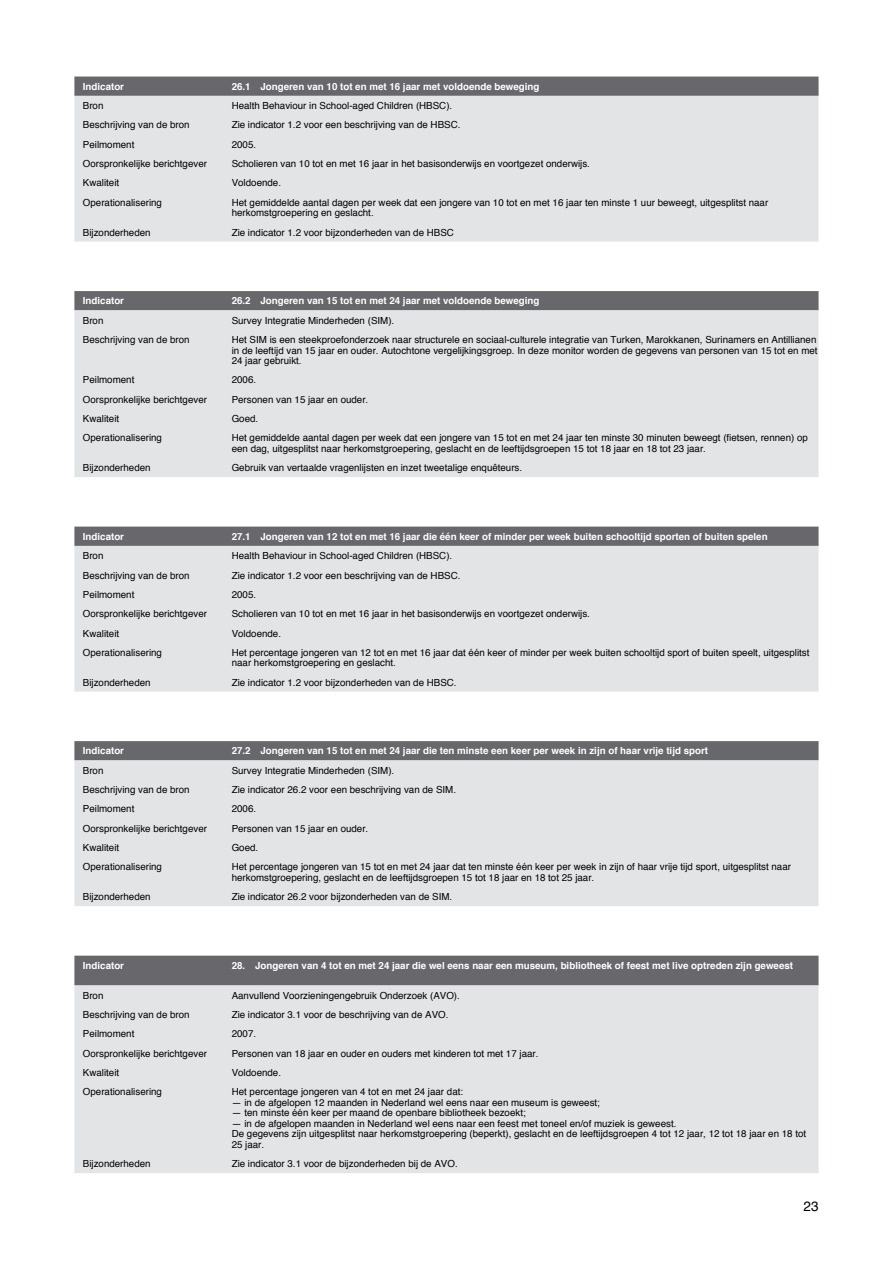
<style>
.page{position:relative;width:893px;height:1263px;background:#fff}
.page>*{position:absolute;margin:0;border:0;box-sizing:border-box;transform-origin:0 0}
.t1{font:13.5px "Helvetica";color:#000}
.t2{font:9.75px/10.5px "Helvetica";color:#000}
.t3{font:700 9.75px "Helvetica";color:#fff}
</style>
<div class="page">
<div style="left:74px;top:77px;width:745px;height:19px;background:#68676c"></div>
<div style="left:74px;top:96px;width:745px;height:146px;background:#e3e4e6"></div>
<div style="left:74px;top:291px;width:745px;height:19px;background:#68676c"></div>
<div style="left:74px;top:310px;width:745px;height:167px;background:#e3e4e6"></div>
<div style="left:74px;top:527px;width:745px;height:19px;background:#68676c"></div>
<div style="left:74px;top:546px;width:745px;height:146px;background:#e3e4e6"></div>
<div style="left:74px;top:741px;width:745px;height:19px;background:#68676c"></div>
<div style="left:74px;top:760px;width:745px;height:146px;background:#e3e4e6"></div>
<div style="left:74px;top:956px;width:745px;height:29px;background:#68676c"></div>
<div style="left:74px;top:985px;width:745px;height:188px;background:#e3e4e6"></div>
<p class="t3" style="left:83px;top:79px;width:43px">Indicator</p>
<p class="t3" style="left:232px;top:79px;width:309px">26.1 Jongeren van 10 tot en met 16 jaar met voldoende beweging</p>
<p class="t2" style="left:83px;top:101px;width:22px">Bron</p>
<p class="t2" style="left:232px;top:101px;width:222px">Health Behaviour in School-aged Children (HBSC).</p>
<p class="t2" style="left:83px;top:120px;width:108px">Beschrijving van de bron</p>
<p class="t2" style="left:232px;top:120px;width:230px">Zie indicator 1.2 voor een beschrijving van de HBSC.</p>
<p class="t2" style="left:83px;top:139px;width:53px">Peilmoment</p>
<p class="t2" style="left:232px;top:139px;width:26px">2005.</p>
<p class="t2" style="left:83px;top:159px;width:126px">Oorspronkelijke berichtgever</p>
<p class="t2" style="left:232px;top:159px;width:360px">Scholieren van 10 tot en met 16 jaar in het basisonderwijs en voortgezet onderwijs.</p>
<p class="t2" style="left:83px;top:178px;width:38px">Kwaliteit</p>
<p class="t2" style="left:232px;top:178px;width:51px">Voldoende.</p>
<p class="t2" style="left:83px;top:197px;width:81px">Operationalisering</p>
<p class="t2" style="left:232px;top:197px;width:538px">Het gemiddelde aantal dagen per week dat een jongere van 10 tot en met 16 jaar ten minste 1 uur beweegt, uitgesplitst naar herkomstgroepering en geslacht.</p>
<p class="t2" style="left:83px;top:227px;width:69px">Bijzonderheden</p>
<p class="t2" style="left:232px;top:227px;width:224px">Zie indicator 1.2 voor bijzonderheden van de HBSC</p>
<p class="t3" style="left:83px;top:293px;width:43px">Indicator</p>
<p class="t3" style="left:232px;top:293px;width:309px">26.2 Jongeren van 15 tot en met 24 jaar met voldoende beweging</p>
<p class="t2" style="left:83px;top:315px;width:22px">Bron</p>
<p class="t2" style="left:232px;top:315px;width:164px">Survey Integratie Minderheden (SIM).</p>
<p class="t2" style="left:83px;top:335px;width:108px">Beschrijving van de bron</p>
<p class="t2" style="left:232px;top:335px;width:587px;text-align:justify">Het SIM is een steekproefonderzoek naar structurele en sociaal-culturele integratie van Turken, Marokkanen, Surinamers en Antillianen in de leeftijd van 15 jaar en ouder. Autochtone vergelijkingsgroep. In deze monitor worden de gegevens van personen van 15 tot en met 24 jaar gebruikt.</p>
<p class="t2" style="left:83px;top:375px;width:53px">Peilmoment</p>
<p class="t2" style="left:232px;top:375px;width:26px">2006.</p>
<p class="t2" style="left:83px;top:394px;width:126px">Oorspronkelijke berichtgever</p>
<p class="t2" style="left:232px;top:394px;width:138px">Personen van 15 jaar en ouder.</p>
<p class="t2" style="left:83px;top:414px;width:38px">Kwaliteit</p>
<p class="t2" style="left:232px;top:414px;width:28px">Goed.</p>
<p class="t2" style="left:83px;top:433px;width:81px">Operationalisering</p>
<p class="t2" style="left:232px;top:433px;width:578px">Het gemiddelde aantal dagen per week dat een jongere van 15 tot en met 24 jaar ten minste 30 minuten beweegt (fietsen, rennen) op een dag, uitgesplitst naar herkomstgroepering, geslacht en de leeftijdsgroepen 15 tot 18 jaar en 18 tot 23 jaar.</p>
<p class="t2" style="left:83px;top:463px;width:69px">Bijzonderheden</p>
<p class="t2" style="left:232px;top:463px;width:292px">Gebruik van vertaalde vragenlijsten en inzet tweetalige enquêteurs.</p>
<p class="t3" style="left:83px;top:529px;width:43px">Indicator</p>
<p class="t3" style="left:232px;top:529px;width:537px">27.1 Jongeren van 12 tot en met 16 jaar die één keer of minder per week buiten schooltijd sporten of buiten spelen</p>
<p class="t2" style="left:83px;top:551px;width:22px">Bron</p>
<p class="t2" style="left:232px;top:551px;width:222px">Health Behaviour in School-aged Children (HBSC).</p>
<p class="t2" style="left:83px;top:570px;width:108px">Beschrijving van de bron</p>
<p class="t2" style="left:232px;top:570px;width:230px">Zie indicator 1.2 voor een beschrijving van de HBSC.</p>
<p class="t2" style="left:83px;top:589px;width:53px">Peilmoment</p>
<p class="t2" style="left:232px;top:589px;width:26px">2005.</p>
<p class="t2" style="left:83px;top:609px;width:126px">Oorspronkelijke berichtgever</p>
<p class="t2" style="left:232px;top:609px;width:360px">Scholieren van 10 tot en met 16 jaar in het basisonderwijs en voortgezet onderwijs.</p>
<p class="t2" style="left:83px;top:628px;width:38px">Kwaliteit</p>
<p class="t2" style="left:232px;top:628px;width:51px">Voldoende.</p>
<p class="t2" style="left:83px;top:647px;width:81px">Operationalisering</p>
<p class="t2" style="left:232px;top:647px;width:579px">Het percentage jongeren van 12 tot en met 16 jaar dat één keer of minder per week buiten schooltijd sport of buiten speelt, uitgesplitst naar herkomstgroepering en geslacht.</p>
<p class="t2" style="left:83px;top:677px;width:69px">Bijzonderheden</p>
<p class="t2" style="left:232px;top:677px;width:226px">Zie indicator 1.2 voor bijzonderheden van de HBSC.</p>
<p class="t3" style="left:83px;top:743px;width:43px">Indicator</p>
<p class="t3" style="left:232px;top:743px;width:478px">27.2 Jongeren van 15 tot en met 24 jaar die ten minste een keer per week in zijn of haar vrije tijd sport</p>
<p class="t2" style="left:83px;top:765px;width:22px">Bron</p>
<p class="t2" style="left:232px;top:765px;width:164px">Survey Integratie Minderheden (SIM).</p>
<p class="t2" style="left:83px;top:785px;width:108px">Beschrijving van de bron</p>
<p class="t2" style="left:232px;top:785px;width:226px">Zie indicator 26.2 voor een beschrijving van de SIM.</p>
<p class="t2" style="left:83px;top:804px;width:53px">Peilmoment</p>
<p class="t2" style="left:232px;top:804px;width:26px">2006.</p>
<p class="t2" style="left:83px;top:823px;width:126px">Oorspronkelijke berichtgever</p>
<p class="t2" style="left:232px;top:823px;width:138px">Personen van 15 jaar en ouder.</p>
<p class="t2" style="left:83px;top:843px;width:38px">Kwaliteit</p>
<p class="t2" style="left:232px;top:843px;width:28px">Goed.</p>
<p class="t2" style="left:83px;top:862px;width:81px">Operationalisering</p>
<p class="t2" style="left:232px;top:862px;width:561px">Het percentage jongeren van 15 tot en met 24 jaar dat ten minste één keer per week in zijn of haar vrije tijd sport, uitgesplitst naar herkomstgroepering, geslacht en de leeftijdsgroepen 15 tot 18 jaar en 18 tot 25 jaar.</p>
<p class="t2" style="left:83px;top:892px;width:69px">Bijzonderheden</p>
<p class="t2" style="left:232px;top:892px;width:222px">Zie indicator 26.2 voor bijzonderheden van de SIM.</p>
<p class="t3" style="left:83px;top:958px;width:43px">Indicator</p>
<p class="t3" style="left:232px;top:958px;width:563px">28. Jongeren van 4 tot en met 24 jaar die wel eens naar een museum, bibliotheek of feest met live optreden zijn geweest</p>
<p class="t2" style="left:83px;top:990px;width:22px">Bron</p>
<p class="t2" style="left:232px;top:990px;width:230px">Aanvullend Voorzieningengebruik Onderzoek (AVO).</p>
<p class="t2" style="left:83px;top:1010px;width:108px">Beschrijving van de bron</p>
<p class="t2" style="left:232px;top:1010px;width:218px">Zie indicator 3.1 voor de beschrijving van de AVO.</p>
<p class="t2" style="left:83px;top:1029px;width:53px">Peilmoment</p>
<p class="t2" style="left:232px;top:1029px;width:26px">2007.</p>
<p class="t2" style="left:83px;top:1048px;width:126px">Oorspronkelijke berichtgever</p>
<p class="t2" style="left:232px;top:1048px;width:308px">Personen van 18 jaar en ouder en ouders met kinderen tot met 17 jaar.</p>
<p class="t2" style="left:83px;top:1068px;width:38px">Kwaliteit</p>
<p class="t2" style="left:232px;top:1068px;width:51px">Voldoende.</p>
<p class="t2" style="left:83px;top:1087px;width:81px">Operationalisering</p>
<p class="t2" style="left:232px;top:1087px;width:233px">Het percentage jongeren van 4 tot en met 24 jaar dat:</p>
<p class="t2" style="left:232px;top:1097px;width:370px">— in de afgelopen 12 maanden in Nederland wel eens naar een museum is geweest;</p>
<p class="t2" style="left:232px;top:1108px;width:296px">— ten minste één keer per maand de openbare bibliotheek bezoekt;</p>
<p class="t2" style="left:232px;top:1118px;width:576px">— in de afgelopen maanden in Nederland wel eens naar een feest met toneel en/of muziek is geweest.<br>De gegevens zijn uitgesplitst naar herkomstgroepering (beperkt), geslacht en de leeftijdsgroepen 4 tot 12 jaar, 12 tot 18 jaar en 18 tot<br>25 jaar.</p>
<p class="t2" style="left:83px;top:1159px;width:69px">Bijzonderheden</p>
<p class="t2" style="left:232px;top:1159px;width:227px">Zie indicator 3.1 voor de bijzonderheden bij de AVO.</p>
<h1 class="t1" style="left:803px;top:1195px;width:17px">23</h1>
</div>
